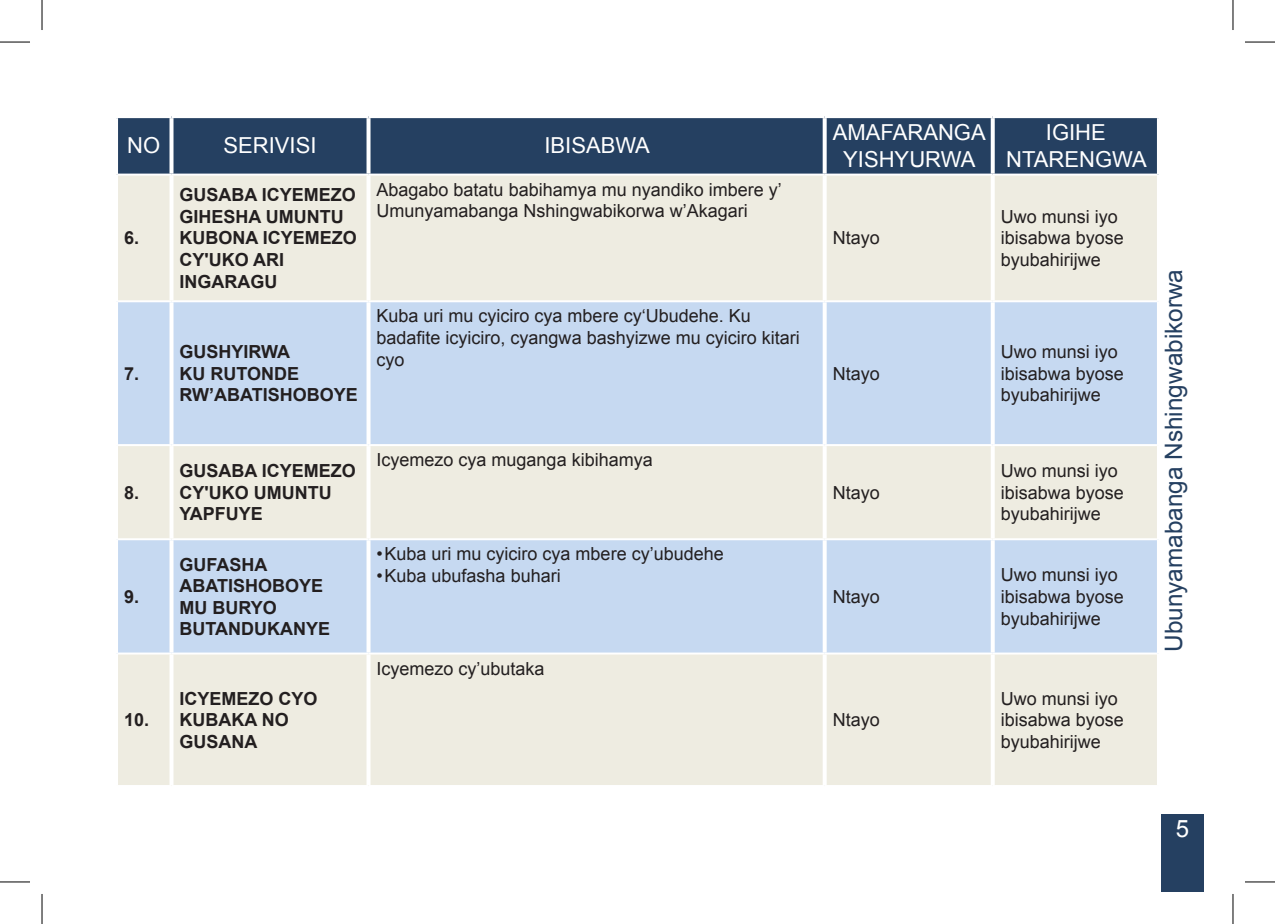
<style>
.page{position:relative;width:1275px;height:924px;background:#fff}
.page>*{position:absolute;margin:0;border:0;box-sizing:border-box;transform-origin:0 0}
.Chap-Ruhande{font:24px "Arial";color:#254061}
.t1{font:24px "Arial";color:#fff}
.Titre-tbl{font:22px/26.4px "Arial";color:#fff;text-align:center}
.txt-tbl{font:18px/21.6px "Arial";color:#231f20}
.txt-tbl_bold{font:700 18px/21.6px "Arial";color:#231f20}
</style>
<div class="page">
<div style="left:1161px;top:814px;width:42px;height:77px;background:#254061"></div>
<div style="left:118px;top:118px;width:872px;height:55px;background:#254061"></div>
<div style="left:992px;top:116px;width:167px;height:58px;background:#254061"></div>
<div style="left:118px;top:175px;width:1039px;height:609px;background:#eeece1"></div>
<svg style="left:118px;top:302px;width:1039px;height:350px;background:#d0deec"></svg>
<svg style="left:169px;top:118px;width:4px;height:55px"></svg>
<svg style="left:366px;top:118px;width:4px;height:55px"></svg>
<svg style="left:822px;top:118px;width:4px;height:55px"></svg>
<svg style="left:990px;top:118px;width:4px;height:55px"></svg>
<svg style="left:169px;top:175px;width:4px;height:125px"></svg>
<svg style="left:366px;top:175px;width:4px;height:125px"></svg>
<svg style="left:822px;top:175px;width:4px;height:125px"></svg>
<svg style="left:990px;top:175px;width:4px;height:125px"></svg>
<svg style="left:169px;top:302px;width:4px;height:142px"></svg>
<svg style="left:366px;top:302px;width:4px;height:142px"></svg>
<svg style="left:822px;top:302px;width:4px;height:142px"></svg>
<svg style="left:990px;top:302px;width:4px;height:142px"></svg>
<svg style="left:169px;top:446px;width:4px;height:92px"></svg>
<svg style="left:366px;top:446px;width:4px;height:92px"></svg>
<svg style="left:822px;top:446px;width:4px;height:92px"></svg>
<svg style="left:990px;top:446px;width:4px;height:92px"></svg>
<svg style="left:169px;top:540px;width:4px;height:112px"></svg>
<svg style="left:366px;top:540px;width:4px;height:112px"></svg>
<svg style="left:822px;top:540px;width:4px;height:112px"></svg>
<svg style="left:990px;top:540px;width:4px;height:112px"></svg>
<svg style="left:169px;top:654px;width:4px;height:130px"></svg>
<svg style="left:366px;top:654px;width:4px;height:130px"></svg>
<svg style="left:822px;top:654px;width:4px;height:130px"></svg>
<svg style="left:990px;top:654px;width:4px;height:130px"></svg>
<hr style="left:118px;top:300px;width:53px;height:2px;background:#fff">
<hr style="left:171px;top:300px;width:197px;height:2px;background:#fff">
<hr style="left:368px;top:300px;width:456px;height:2px;background:#fff">
<hr style="left:824px;top:300px;width:168px;height:2px;background:#fff">
<hr style="left:992px;top:300px;width:165px;height:2px;background:#fff">
<hr style="left:118px;top:444px;width:53px;height:2px;background:#fff">
<hr style="left:171px;top:444px;width:197px;height:2px;background:#fff">
<hr style="left:368px;top:444px;width:456px;height:2px;background:#fff">
<hr style="left:824px;top:444px;width:168px;height:2px;background:#fff">
<hr style="left:992px;top:444px;width:165px;height:2px;background:#fff">
<hr style="left:118px;top:538px;width:53px;height:2px;background:#fff">
<hr style="left:171px;top:538px;width:197px;height:2px;background:#fff">
<hr style="left:368px;top:538px;width:456px;height:2px;background:#fff">
<hr style="left:824px;top:538px;width:168px;height:2px;background:#fff">
<hr style="left:992px;top:538px;width:165px;height:2px;background:#fff">
<hr style="left:118px;top:652px;width:53px;height:2px;background:#fff">
<hr style="left:171px;top:652px;width:197px;height:2px;background:#fff">
<hr style="left:368px;top:652px;width:456px;height:2px;background:#fff">
<hr style="left:824px;top:652px;width:168px;height:2px;background:#fff">
<hr style="left:992px;top:652px;width:165px;height:2px;background:#fff">
<hr style="left:992px;top:173px;width:165px;height:2px;background:#fff">
<hr style="left:992px;top:114px;width:169px;height:4px;background:#fff">
<hr style="left:1157px;top:118px;width:4px;height:56px;background:#fff">
<hr style="left:0;top:42px;width:30px;height:1px;background:#000">
<hr style="left:1245px;top:42px;width:30px;height:1px;background:#000">
<hr style="left:0;top:881px;width:30px;height:1px;background:#000">
<hr style="left:1245px;top:881px;width:30px;height:1px;background:#000">
<hr style="left:42px;top:0;width:1px;height:30px;background:#000">
<hr style="left:42px;top:893px;width:1px;height:30px;background:#000">
<hr style="left:1232px;top:0;width:1px;height:30px;background:#000">
<hr style="left:1232px;top:893px;width:1px;height:30px;background:#000">
<p class="Titre-tbl" style="left:127px;top:133px;width:35px">NO</p>
<p class="Titre-tbl" style="left:223px;top:133px;width:94px">SERIVISI</p>
<p class="Titre-tbl" style="left:544px;top:133px;width:107px">IBISABWA</p>
<p class="txt-tbl_bold" style="left:124px;top:228px;width:17px">6.</p>
<p class="txt-tbl_bold" style="left:124px;top:363px;width:17px">7.</p>
<p class="txt-tbl_bold" style="left:124px;top:482px;width:17px">8.</p>
<p class="txt-tbl_bold" style="left:124px;top:586px;width:17px">9.</p>
<p class="txt-tbl_bold" style="left:124px;top:709px;width:27px">10.</p>
<p class="txt-tbl_bold" style="left:179px;top:184px;width:179px">GUSABA ICYEMEZO<br>GIHESHA UMUNTU<br>KUBONA ICYEMEZO<br>CY'UKO ARI<br>INGARAGU</p>
<p class="txt-tbl" style="left:376px;top:179px;width:407px">Abagabo batatu babihamya mu nyandiko imbere y’<br>Umunyamabanga Nshingwabikorwa w’Akagari</p>
<p class="txt-tbl_bold" style="left:179px;top:341px;width:180px">GUSHYIRWA<br>KU RUTONDE<br>RW’ABATISHOBOYE</p>
<p class="txt-tbl" style="left:376px;top:305px;width:425px">Kuba uri mu cyiciro cya mbere cy‘Ubudehe. Ku badafite icyiciro, cyangwa bashyizwe mu cyiciro kitari cyo</p>
<p class="txt-tbl_bold" style="left:179px;top:460px;width:178px">GUSABA ICYEMEZO<br>CY'UKO UMUNTU<br>YAPFUYE</p>
<p class="txt-tbl_bold" style="left:179px;top:553px;width:152px">GUFASHA<br>ABATISHOBOYE<br>MU BURYO<br>BUTANDUKANYE</p>
<p class="txt-tbl_bold" style="left:179px;top:687px;width:140px">ICYEMEZO CYO<br>KUBAKA NO<br>GUSANA</p>
<p class="txt-tbl" style="left:376px;top:449px;width:278px">Icyemezo cya muganga kibihamya</p>
<p class="txt-tbl" style="left:376px;top:543px;width:349px">•Kuba uri mu cyiciro cya mbere cy’ubudehe</p>
<p class="txt-tbl" style="left:376px;top:564px;width:186px">•Kuba ubufasha buhari</p>
<p class="txt-tbl" style="left:376px;top:657px;width:170px">Icyemezo cy’ubutaka</p>
<p class="Titre-tbl" style="left:833px;top:119px;width:154px">AMAFARANGA<br>YISHYURWA</p>
<p class="Titre-tbl" style="left:1006px;top:119px;width:142px">IGIHE<br>NTARENGWA</p>
<p class="txt-tbl" style="left:832px;top:227px;width:49px">Ntayo</p>
<p class="txt-tbl" style="left:832px;top:362px;width:49px">Ntayo</p>
<p class="txt-tbl" style="left:832px;top:481px;width:49px">Ntayo</p>
<p class="txt-tbl" style="left:832px;top:585px;width:49px">Ntayo</p>
<p class="txt-tbl" style="left:832px;top:709px;width:49px">Ntayo</p>
<p class="txt-tbl" style="left:1000px;top:206px;width:125px">Uwo munsi iyo ibisabwa byose byubahirijwe</p>
<p class="txt-tbl" style="left:1000px;top:341px;width:125px">Uwo munsi iyo ibisabwa byose byubahirijwe</p>
<p class="txt-tbl" style="left:1000px;top:460px;width:125px">Uwo munsi iyo ibisabwa byose byubahirijwe</p>
<p class="txt-tbl" style="left:1000px;top:564px;width:125px">Uwo munsi iyo ibisabwa byose byubahirijwe</p>
<p class="txt-tbl" style="left:1000px;top:687px;width:125px">Uwo munsi iyo ibisabwa byose byubahirijwe</p>
<p class="Chap-Ruhande" style="left:1158px;top:651px;width:384px;rotate:-90deg">Ubunyamabanga Nshingwabikorwa</p>
<h1 class="t1" style="left:1175px;top:812px;width:15px">5</h1>
</div>
